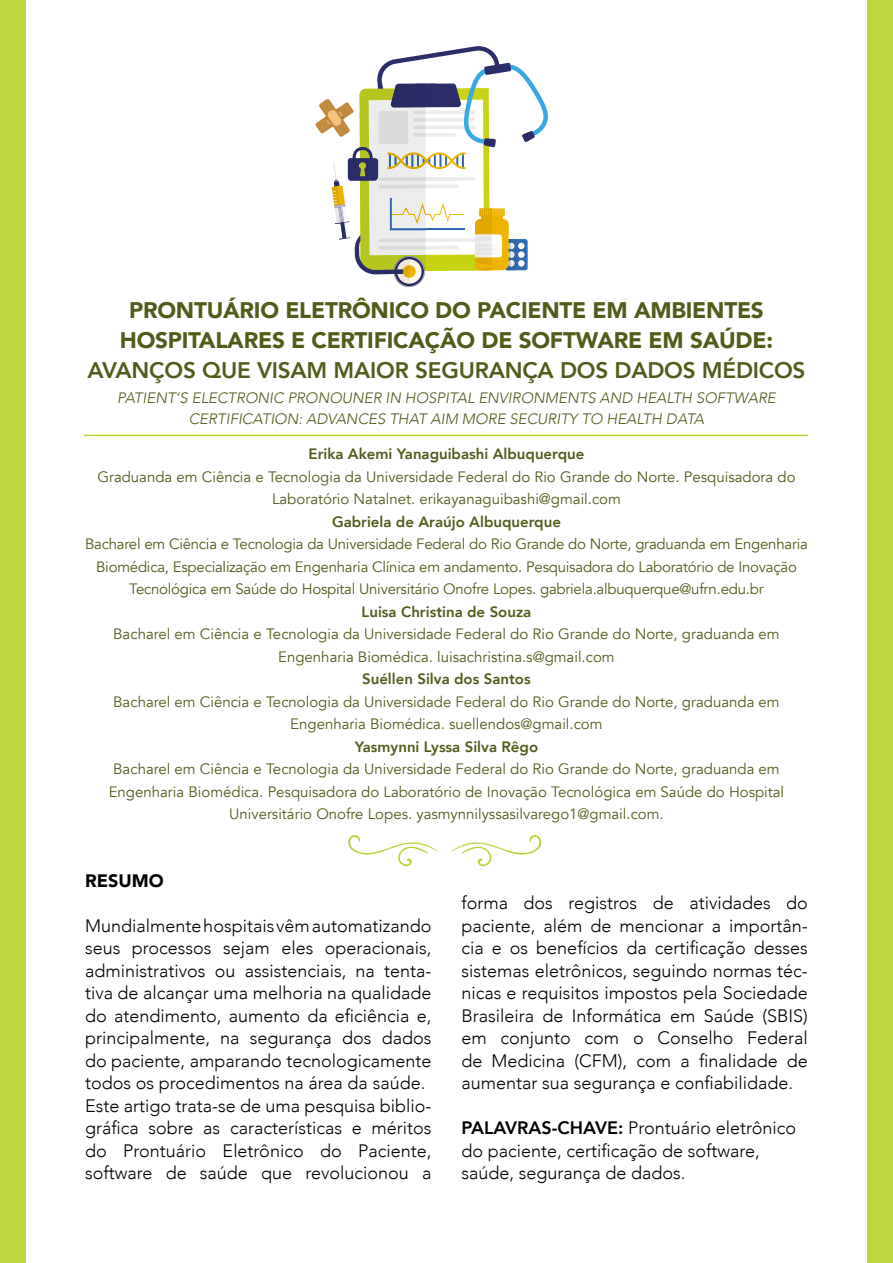
<style>
.page{position:relative;width:893px;height:1263px;background:#fff}
.page>*{position:absolute;margin:0;border:0;box-sizing:border-box;transform-origin:0 0}
.t1{font:900 22.5px/30px "Avenir";letter-spacing:-.01em;color:#505d1a;text-align:center}
.t2{font:800 22.5px "Avenir";letter-spacing:-.01em;color:#505d1a}
.t3{font:300 18px/22.5px "Avenir";color:#000}
.t4{font:900 18px "Avenir";color:#000}
.t5{font:15px/22.5px "Avenir";color:#505d1a;text-align:center}
.t6{font:800 15px "Avenir";color:#505d1a}
.t7{font:italic 300 15px/21.6px "Avenir";color:#505d1a;text-align:center}
.s1{font-weight:800}
</style>
<div class="page">
<div style="left:0;top:0;width:26px;height:1263px;background:#bed63b"></div>
<div style="left:867px;top:0;width:26px;height:1263px;background:#bed63b"></div>
<svg style="left:451px;top:835px;width:91px;height:32px"></svg>
<svg style="left:348px;top:835px;width:90px;height:32px"></svg>
<hr style="left:84px;top:435px;width:724px;height:1px;background:#bed63b">
<img style="left:315px;top:100px;width:11px;height:34px">
<svg style="left:326px;top:46px;width:222px;height:241px"></svg>
<h1 class="t1" style="left:120px;top:295px;width:655px">PRONTUÁRIO ELETRÔNICO DO PACIENTE EM AMBIENTES<br>HOSPITALARES E CERTIFICAÇÃO DE SOFTWARE EM SAÚDE:</h1>
<h1 class="t2" style="left:87px;top:353px;width:720px">AVANÇOS QUE VISAM MAIOR SEGURANÇA DOS DADOS MÉDICOS</h1>
<p class="t7" style="left:117px;top:387px;width:660px">PATIENT’S ELECTRONIC PRONOUNER IN HOSPITAL ENVIRONMENTS AND HEALTH SOFTWARE<br>CERTIFICATION: ADVANCES THAT AIM MORE SECURITY TO HEALTH DATA</p>
<p class="t6" style="left:309px;top:442px;width:277px">Erika Akemi Yanaguibashi Albuquerque</p>
<p class="t5" style="left:97px;top:465px;width:700px">Graduanda em Ciência e Tecnologia da Universidade Federal do Rio Grande do Norte. Pesquisadora do<br>Laboratório Natalnet. erikayanaguibashi@gmail.com</p>
<p class="t6" style="left:332px;top:510px;width:230px">Gabriela de Araújo Albuquerque</p>
<p class="t5" style="left:85px;top:533px;width:724px">Bacharel em Ciência e Tecnologia da Universidade Federal do Rio Grande do Norte, graduanda em Engenharia<br>Biomédica, Especialização em Engenharia Clínica em andamento. Pesquisadora do Laboratório de Inovação<br>Tecnológica em Saúde do Hospital Universitário Onofre Lopes. gabriela.albuquerque@ufrn.edu.br</p>
<p class="t6" style="left:362px;top:600px;width:171px">Luisa Christina de Souza</p>
<p class="t5" style="left:113px;top:623px;width:668px">Bacharel em Ciência e Tecnologia da Universidade Federal do Rio Grande do Norte, graduanda em<br>Engenharia Biomédica. luisachristina.s@gmail.com</p>
<p class="t6" style="left:362px;top:667px;width:170px">Suéllen Silva dos Santos</p>
<p class="t5" style="left:113px;top:690px;width:668px">Bacharel em Ciência e Tecnologia da Universidade Federal do Rio Grande do Norte, graduanda em<br>Engenharia Biomédica. suellendos@gmail.com</p>
<p class="t6" style="left:355px;top:735px;width:185px">Yasmynni Lyssa Silva Rêgo</p>
<p class="t5" style="left:109px;top:758px;width:677px">Bacharel em Ciência e Tecnologia da Universidade Federal do Rio Grande do Norte, graduanda em<br>Engenharia Biomédica. Pesquisadora do Laboratório de Inovação Tecnológica em Saúde do Hospital<br>Universitário Onofre Lopes. yasmynnilyssasilvarego1@gmail.com.</p>
<p class="t4" style="left:85px;top:865px;width:80px">RESUMO</p>
<p class="t3" style="left:85px;top:914px;width:348px">Mundialmente hospitais vêm automatizando seus processos sejam eles operacionais, administrativos ou assistenciais, na tenta&shy;tiva de alcançar uma melhoria na qualidade do atendimento, aumento da eficiência e, principalmente, na segurança dos dados do paciente, amparando tecnologicamente todos os procedimentos na área da saúde.<br>Este artigo trata-se de uma pesquisa biblio&shy;gráfica sobre as características e méritos do Prontuário Eletrônico do Paciente, software de saúde que revolucionou a</p>
<p class="t3" style="left:461px;top:892px;width:348px;text-align:justify">forma dos registros de atividades do paciente, além de mencionar a importân&shy;cia e os benefícios da certificação desses sistemas eletrônicos, seguindo normas téc&shy;nicas e requisitos impostos pela Sociedade Brasileira de Informática em Saúde (SBIS) em conjunto com o Conselho Federal de Medicina (CFM), com a finalidade de aumentar sua segurança e confiabilidade.</p>
<p class="t3" style="left:461px;top:1117px;width:336px"><span class="s1">PALAVRAS-CHAVE:</span> Prontuário eletrônico do paciente, certificação de software, saúde, segurança de dados.</p>
</div>
